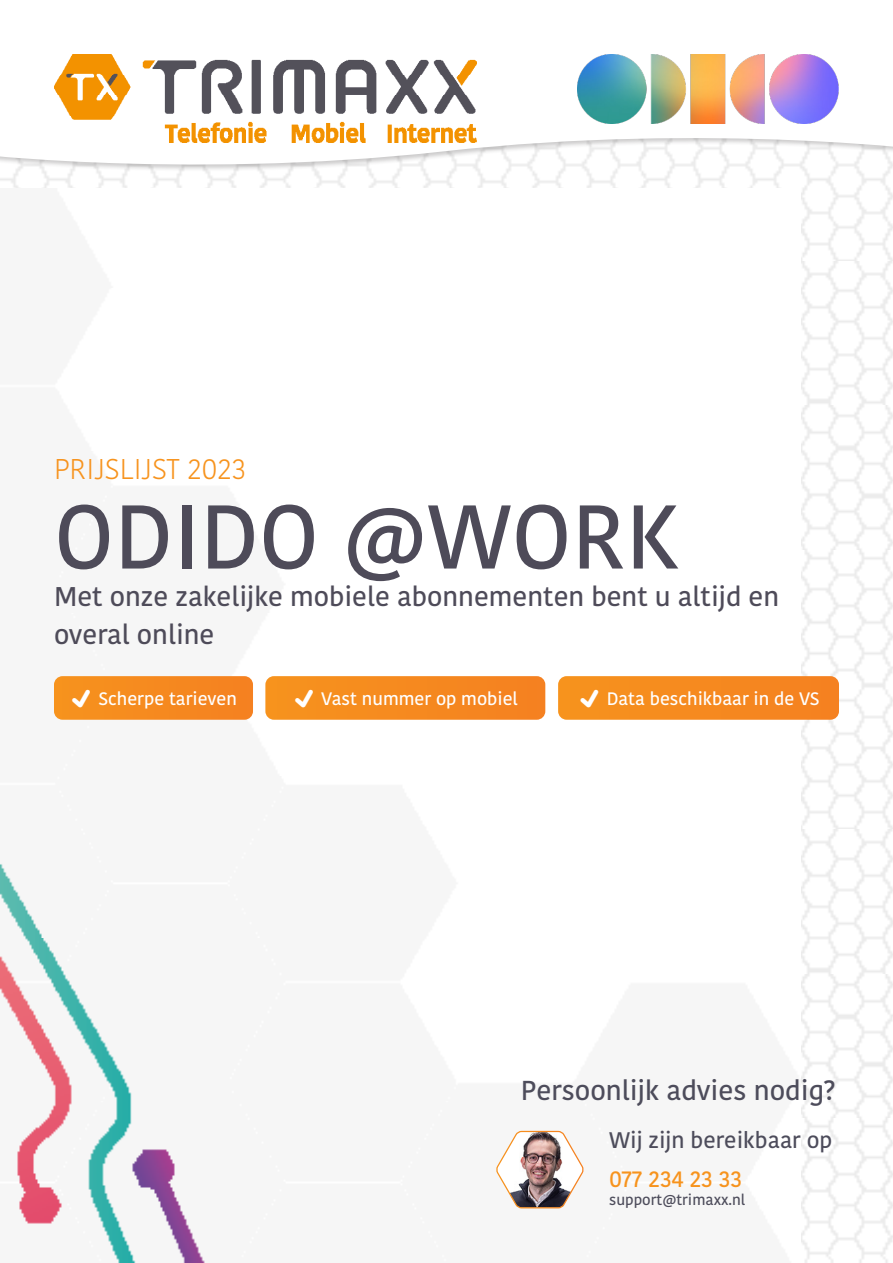
<style>
.page{position:relative;width:893px;height:1263px;background:#fff}
.page>*{position:absolute;margin:0;border:0;box-sizing:border-box;transform-origin:0 0}
.t1{font:600 90px "Kohinoor";color:#4e4b59}
.t2{font:300 28.5px "Kohinoor";color:#f7931d}
.t3{font:600 27.3px "Kohinoor";color:#4d4c5b}
.t4{font:600 27px/37.5px "Kohinoor";color:#4e4b59}
.t5{font:600 22.5px "Kohinoor";color:#4d4c5b}
.t6{font:600 22.5px "Kohinoor";color:#f7931d}
.t7{font:600 18px "Kohinoor";color:#fff}
.t8{font:600 15px "Kohinoor";color:#4d4c5b}
</style>
<div class="page">
<svg style="left:0;top:81px;width:893px;height:100px"></svg>
<img style="left:0;top:188px;width:801px;height:1075px">
<img style="left:54px;top:54px;width:423px;height:89px">
<img style="left:578px;top:54px;width:261px;height:69px">
<svg style="left:54px;top:676px;width:199px;height:44px;background:#f58b22"></svg>
<svg style="left:265px;top:676px;width:280px;height:44px;background:#f58b22"></svg>
<svg style="left:558px;top:676px;width:281px;height:44px;background:#f58b22"></svg>
<img style="left:495px;top:1130px;width:90px;height:79px">
<p class="t2" style="left:54px;top:450px;width:194px">PRIJSLIJST 2023</p>
<p class="t1" style="left:54px;top:480px;width:627px">ODIDO @WORK</p>
<p class="t4" style="left:54px;top:578px;width:727px">Met onze zakelijke mobiele abonnementen bent u altijd en overal online</p>
<p class="t7" style="left:69px;top:687px;width:170px">✔ Scherpe tarieven</p>
<p class="t7" style="left:292px;top:687px;width:228px">✔ Vast nummer op mobiel</p>
<p class="t7" style="left:577px;top:687px;width:244px">✔ Data beschikbaar in de VS</p>
<p class="t3" style="left:521px;top:1073px;width:316px">Persoonlijk advies nodig?</p>
<p class="t5" style="left:609px;top:1126px;width:225px">Wij zijn bereikbaar op</p>
<p class="t6" style="left:609px;top:1165px;width:134px">077 234 23 33</p>
<p class="t8" style="left:609px;top:1191px;width:138px">support@trimaxx.nl</p>
</div>
